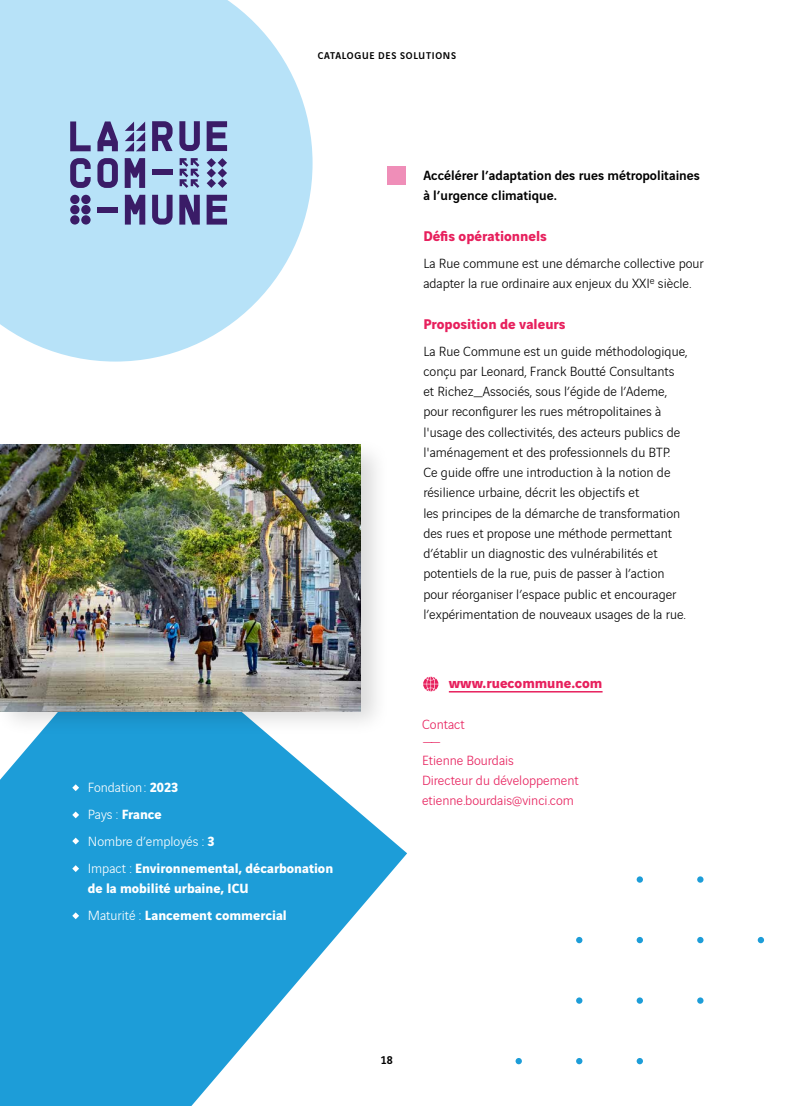
<style>
.page{position:relative;width:808px;height:1106px;background:#fff}
.page>*{position:absolute;margin:0;border:0;box-sizing:border-box;transform-origin:0 0}
.t1{font:700 15px "Vinci Sans";color:#e7205d}
.t2{font:300 14.25px/20.2px "Vinci Sans";color:#000}
.t3{font:700 14.25px/27px "Vinci Sans";color:#fff}
.t4{font:300 14.25px/18px "Vinci Sans";color:#e7205d}
.t5{font:500 14.25px/20.2px "Vinci Sans";color:#000}
.t6{font:500 12px "Vinci Sans";color:#000}
.t7{font:500 10.5px "Vinci Sans";letter-spacing:.07em;color:#000}
.s1{font-weight:300}
</style>
<div class="page">
<svg style="left:0;top:736px;width:407px;height:370px;fill:#1d9dd8"></svg>
<svg style="left:0;top:0;width:313px;height:361px;background:#c0e5f8"></svg>
<div style="left:387px;top:166px;width:18px;height:18px;background:#ef8eb8"></div>
<svg style="left:72px;top:784px;width:7px;height:7px"></svg>
<svg style="left:72px;top:811px;width:7px;height:7px"></svg>
<svg style="left:72px;top:837px;width:7px;height:7px"></svg>
<svg style="left:72px;top:865px;width:7px;height:7px"></svg>
<svg style="left:72px;top:912px;width:7px;height:7px"></svg>
<div style="left:0;top:438px;width:390px;height:298px;background:#000;opacity:.15"></div>
<img style="left:0;top:444px;width:360px;height:267px">
<hr style="left:449px;top:691px;width:153px;height:1px;background:#e7205d">
<svg style="left:423px;top:676px;width:15px;height:15px"></svg>
<div style="left:0;top:0;width:56px;height:35px;background:#b7e2f8"></div>
<svg style="left:758px;top:937px;width:6px;height:6px"></svg>
<svg style="left:697px;top:876px;width:6px;height:6px"></svg>
<svg style="left:697px;top:937px;width:6px;height:6px"></svg>
<svg style="left:697px;top:997px;width:6px;height:6px"></svg>
<svg style="left:637px;top:876px;width:6px;height:6px"></svg>
<svg style="left:637px;top:937px;width:6px;height:6px"></svg>
<svg style="left:637px;top:997px;width:6px;height:6px"></svg>
<svg style="left:637px;top:1058px;width:6px;height:6px"></svg>
<svg style="left:576px;top:937px;width:6px;height:6px"></svg>
<svg style="left:576px;top:997px;width:6px;height:6px"></svg>
<svg style="left:576px;top:1058px;width:6px;height:6px"></svg>
<div style="left:515px;top:1058px;width:7px;height:6px;background:#1d9dd8;border-radius:50%"></div>
<svg style="left:70px;top:121px;width:21px;height:30px"></svg>
<svg style="left:97px;top:121px;width:21px;height:30px"></svg>
<svg style="left:152px;top:121px;width:21px;height:30px"></svg>
<svg style="left:179px;top:121px;width:21px;height:30px"></svg>
<svg style="left:207px;top:121px;width:20px;height:30px"></svg>
<svg style="left:180px;top:158px;width:19px;height:30px"></svg>
<svg style="left:70px;top:158px;width:21px;height:30px"></svg>
<svg style="left:97px;top:158px;width:21px;height:30px"></svg>
<svg style="left:125px;top:158px;width:20px;height:30px"></svg>
<svg style="left:125px;top:195px;width:20px;height:29px"></svg>
<svg style="left:152px;top:195px;width:21px;height:29px"></svg>
<svg style="left:179px;top:195px;width:21px;height:29px"></svg>
<svg style="left:207px;top:195px;width:20px;height:29px"></svg>
<svg style="left:125px;top:121px;width:20px;height:30px"></svg>
<div style="left:97px;top:207px;width:21px;height:6px;background:#3a1c67"></div>
<div style="left:152px;top:169px;width:21px;height:6px;background:#3a1c67"></div>
<div style="left:70px;top:195px;width:10px;height:9px;background:#3a1c67;border-radius:50%"></div>
<div style="left:81px;top:195px;width:10px;height:9px;background:#3a1c67;border-radius:50%"></div>
<div style="left:70px;top:205px;width:10px;height:9px;background:#3a1c67;border-radius:50%"></div>
<div style="left:81px;top:205px;width:10px;height:9px;background:#3a1c67;border-radius:50%"></div>
<div style="left:70px;top:215px;width:10px;height:9px;background:#3a1c67;border-radius:50%"></div>
<div style="left:81px;top:215px;width:10px;height:9px;background:#3a1c67;border-radius:50%"></div>
<svg style="left:207px;top:158px;width:20px;height:30px"></svg>
<p class="t7" style="left:318px;top:48px;width:140px">CATALOGUE DES SOLUTIONS</p>
<p class="t5" style="left:423px;top:164px;width:278px">Accélérer l’adaptation des rues métropolitaines à l’urgence climatique.</p>
<p class="t1" style="left:423px;top:224px;width:125px">Défis opérationnels</p>
<p class="t2" style="left:423px;top:252px;width:282px">La Rue commune est une démarche collective pour adapter la rue ordinaire aux enjeux du XXI<sup>e</sup> siècle.</p>
<p class="t1" style="left:423px;top:312px;width:144px">Proposition de valeurs</p>
<p class="t2" style="left:423px;top:340px;width:266px">La Rue Commune est un guide méthodologique, conçu par Leonard, Franck Boutté Consultants et Richez_Associés, sous l’égide de l’Ademe, pour reconfigurer les rues métropolitaines à l'usage des collectivités, des acteurs publics de l'aménagement et des professionnels du BTP.<br>Ce guide offre une introduction à la notion de résilience urbaine, décrit les objectifs et<br>les principes de la démarche de transformation des rues et propose une méthode permettant d’établir un diagnostic des vulnérabilités et potentiels de la rue, puis de passer à l’action pour réorganiser l’espace public et encourager l’expérimentation de nouveaux usages de la rue.</p>
<p class="t3" style="left:88px;top:772px;width:247px"><span class="s1">Fondation :</span> 2023<br><span class="s1">Pays :</span> France<br><span class="s1">Nombre d’employés :</span> 3<br><span class="s1">Impact :</span> Environnemental, décarbonation</p>
<p class="t3" style="left:88px;top:873px;width:201px">de la mobilité urbaine, ICU<br><span class="s1">Maturité :</span> Lancement commercial</p>
<p class="t1" style="left:449px;top:671px;width:155px">www.ruecommune.com</p>
<p class="t4" style="left:422px;top:714px;width:93px">Contact<br>——<br>Etienne Bourdais</p>
<p class="t4" style="left:422px;top:769px;width:158px;line-height:20.2px">Directeur du développement etienne.bourdais@vinci.com</p>
<p class="t6" style="left:381px;top:1051px;width:14px">18</p>
</div>
